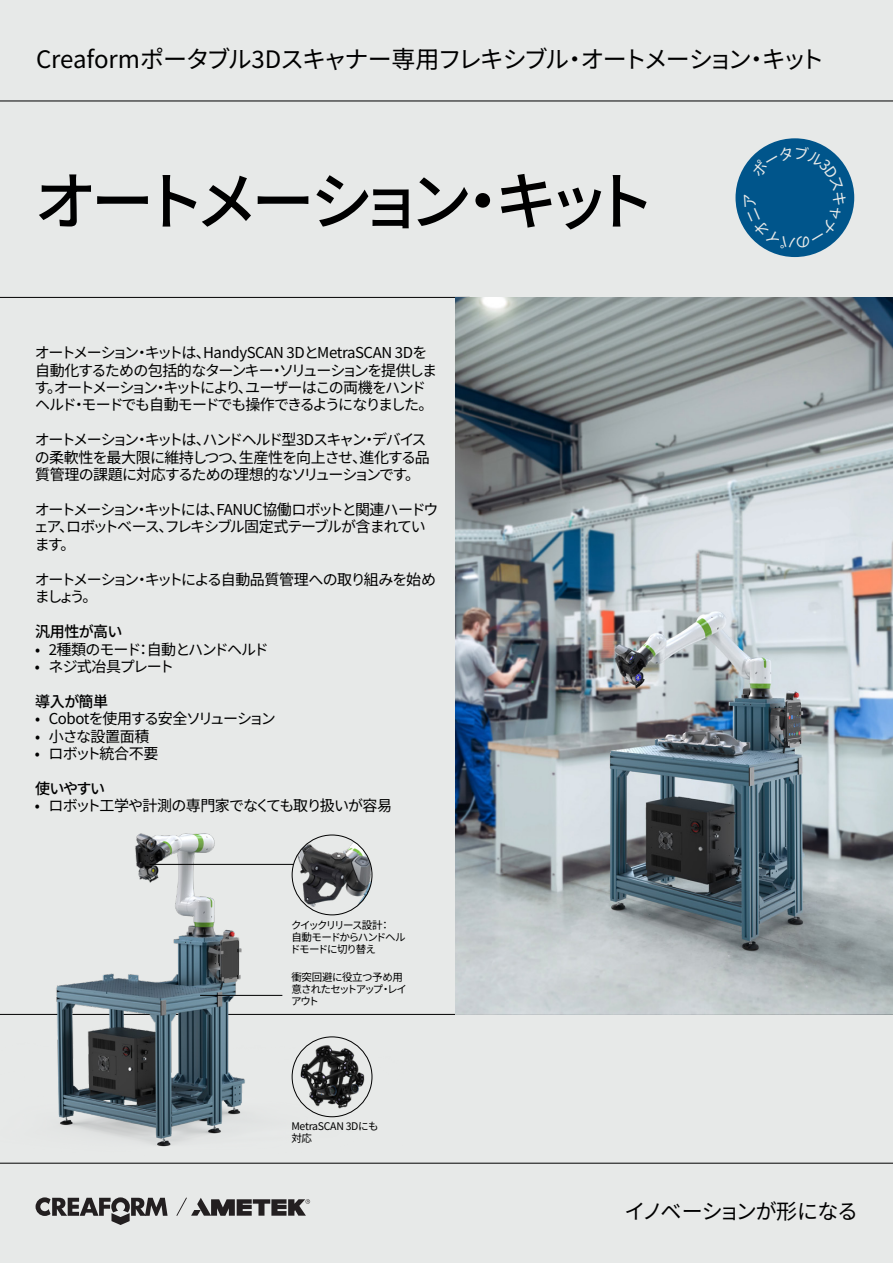
<style>
.page{position:relative;width:893px;height:1263px;background:#e7e9e8}
.page>*{position:absolute;margin:0;border:0;box-sizing:border-box;transform-origin:0 0}
.t1{font:100 63px "Noto Sans JP";letter-spacing:-.165em;color:#000}
.t2{font:100 24px "Noto Sans JP";letter-spacing:-.06em;color:#000}
.t3{font:100 21px "Noto Sans JP";letter-spacing:-.06em;color:#000}
.t4{font:100 15px/17.2px "Noto Sans JP";letter-spacing:-.08em;color:#000}
.t5{font:100 15px/17.2px "Noto Sans JP";letter-spacing:-.1em;color:#000}
.t6{font:100 15px "Noto Sans JP";letter-spacing:-.06em;color:#000}
.t7{font:100 15px "Noto Sans JP";letter-spacing:-.035em;color:#000}
.t8{font:100 10.5px/12px "Noto Sans JP";letter-spacing:-.125em;color:#000}
.t9{font:100 10.5px/12px "Noto Sans JP";letter-spacing:-.065em;color:#000}
.t10{font:100 10.5px/12px "Noto Sans JP";letter-spacing:-.025em;color:#000}
</style>
<div class="page">
<svg style="left:36px;top:1197px;width:132px;height:28px"></svg>
<svg style="left:176px;top:1197px;width:134px;height:19px"></svg>
<hr style="left:0;top:101px;width:893px;height:1px;background:#000">
<hr style="left:0;top:297px;width:470px;height:1px;background:#000">
<hr style="left:0;top:1163px;width:893px;height:1px;background:#000">
<hr style="left:0;top:1014px;width:893px;height:1px;background:#000">
<img style="left:0;top:833px;width:404px;height:314px">
<div style="left:735px;top:138px;width:119px;height:119px;background:#00558b;border-radius:50%"></div>
<hr style="left:149px;top:864px;width:144px;height:1px;background:#000">
<hr style="left:200px;top:995px;width:82px;height:1px;background:#000">
<img style="left:455px;top:297px;width:438px;height:718px">
<img style="left:292px;top:843px;width:80px;height:64px">
<div style="left:292px;top:835px;width:80px;height:80px;border:1px solid #000;border-radius:50%"></div>
<img style="left:292px;top:1043px;width:80px;height:67px">
<div style="left:292px;top:1036px;width:80px;height:81px;border:1px solid #000;border-radius:50%"></div>
<svg style="left:744px;top:145px;width:102px;height:105px"></svg>
<h2 class="t2" style="left:36px;top:46px;width:790px">Creaformポータブル3Dスキャナー専用フレキシブル・オートメーション・キット</h2>
<h1 class="t1" style="left:34px;top:166px;width:623px">オートメーション・キット</h1>
<p class="t4" style="left:34px;top:344px;width:404px">オートメーション・キットは、HandySCAN 3DとMetraSCAN 3Dを自動化するための包括的なターンキー・ソリューションを提供します。オートメーション・キットにより、ユーザーはこの両機をハンドヘルド・モードでも自動モードでも操作できるようになりました。</p>
<p class="t4" style="left:35px;top:431px;width:396px">オートメーション・キットは、ハンドヘルド型3Dスキャン・デバイスの柔軟性を最大限に維持しつつ、生産性を向上させ、進化する品質管理の課題に対応するための理想的なソリューションです。</p>
<p class="t5" style="left:34px;top:501px;width:406px">オートメーション・キットには、FANUC協働ロボットと関連ハードウェア、ロボットベース、フレキシブル固定式テーブルが含まれています。</p>
<p class="t4" style="left:35px;top:571px;width:403px">オートメーション・キットによる自動品質管理への取り組みを始めましょう。</p>
<p class="t4" style="left:35px;top:623px;width:89px">汎用性が高い</p>
<p class="t4" style="left:35px;top:641px;width:235px">• 2種類のモード：自動とハンドヘルド</p>
<p class="t4" style="left:35px;top:658px;width:141px">• ネジ式冶具プレート</p>
<p class="t4" style="left:35px;top:693px;width:75px">導入が簡単</p>
<p class="t4" style="left:35px;top:710px;width:242px">• Cobotを使用する安全ソリューション</p>
<p class="t7" style="left:35px;top:728px;width:116px">• 小さな設置面積</p>
<p class="t7" style="left:35px;top:745px;width:125px">• ロボット統合不要</p>
<p class="t4" style="left:35px;top:780px;width:71px">使いやすい</p>
<p class="t6" style="left:35px;top:797px;width:359px">• ロボット工学や計測の専門家でなくても取り扱いが容易</p>
<p class="t8" style="left:290px;top:919px;width:117px">クイックリリース設計：<br>自動モードからハンドヘルドモードに切り替え</p>
<p class="t9" style="left:291px;top:971px;width:117px">衝突回避に役立つ予め用意されたセットアップ・レイアウト</p>
<p class="t10" style="left:291px;top:1121px;width:89px">MetraSCAN 3Dにも対応</p>
<h3 class="t3" style="left:625px;top:1200px;width:235px">イノベーションが形になる</h3>
</div>
